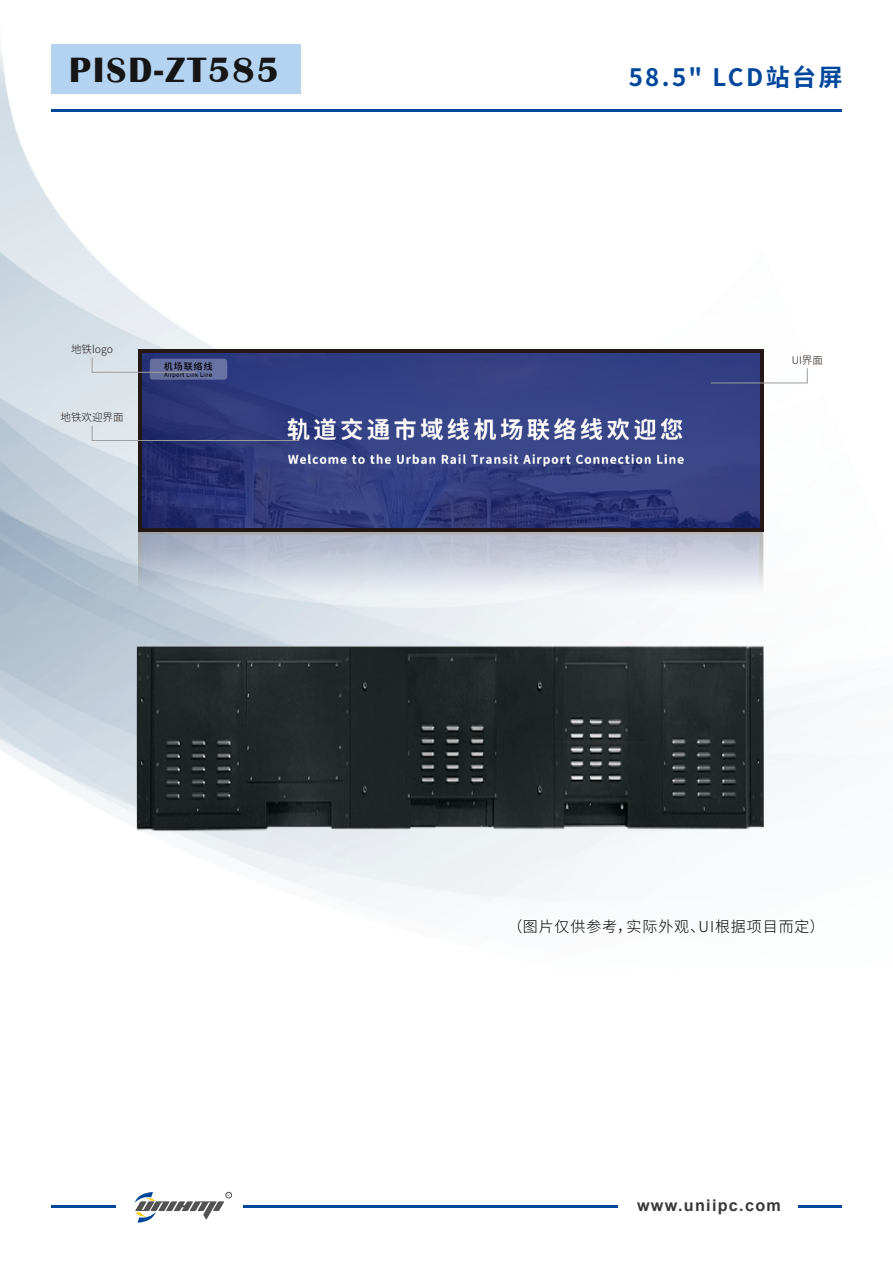
<style>
.page{position:relative;width:893px;height:1263px;background:#fff}
.page>*{position:absolute;margin:0;border:0;box-sizing:border-box;transform-origin:0 0}
.t1{font:700 36.15px "Britannic";letter-spacing:.06em;color:#161616}
.t2{font:700 24px "Source Han Sans CN";letter-spacing:.1em;color:#00479c}
.t3{font:700 16.2px "Arial";letter-spacing:.08em;color:#383838}
.t4{font:300 15px "Source Han Sans CN";letter-spacing:.06em;color:#000}
.t5{font:300 10.5px "Source Han Sans CN";color:#231815}
</style>
<div class="page">
<img style="left:0;top:44px;width:888px;height:1164px">
<svg style="left:138px;top:349px;width:625px;height:183px;fill:#231815"></svg>
<img style="left:142px;top:354px;width:617px;height:173px">
<div style="left:52px;top:44px;width:249px;height:50px;background:#b3d3f0"></div>
<hr style="left:51px;top:110px;width:791px;height:2px;background:#00479c">
<hr style="left:243px;top:1206px;width:374px;height:2px;background:#00479c">
<hr style="left:51px;top:1206px;width:64px;height:2px;background:#00479c">
<hr style="left:798px;top:1206px;width:44px;height:2px;background:#00479c">
<svg style="left:135px;top:1192px;width:97px;height:31px"></svg>
<svg style="left:92px;top:357px;width:105px;height:16px"></svg>
<svg style="left:92px;top:425px;width:208px;height:16px"></svg>
<svg style="left:710px;top:368px;width:98px;height:15px"></svg>
<img style="left:131px;top:638px;width:639px;height:202px">
<img style="left:93px;top:532px;width:693px;height:96px">
<h1 class="t1" style="left:69px;top:49px;width:211px">PISD-ZT585</h1>
<p class="t5" style="left:71px;top:343px;width:43px">地铁logo</p>
<p class="t5" style="left:61px;top:411px;width:64px">地铁欢迎界面</p>
<h2 class="t2" style="left:629px;top:64px;width:215px">58.5" LCD站台屏</h2>
<p class="t5" style="left:792px;top:354px;width:33px">UI界面</p>
<p class="t4" style="left:507px;top:918px;width:319px">（图片仅供参考，实际外观、UI根据项目而定）</p>
<p class="t3" style="left:637px;top:1194px;width:145px">www.uniipc.com</p>
</div>
